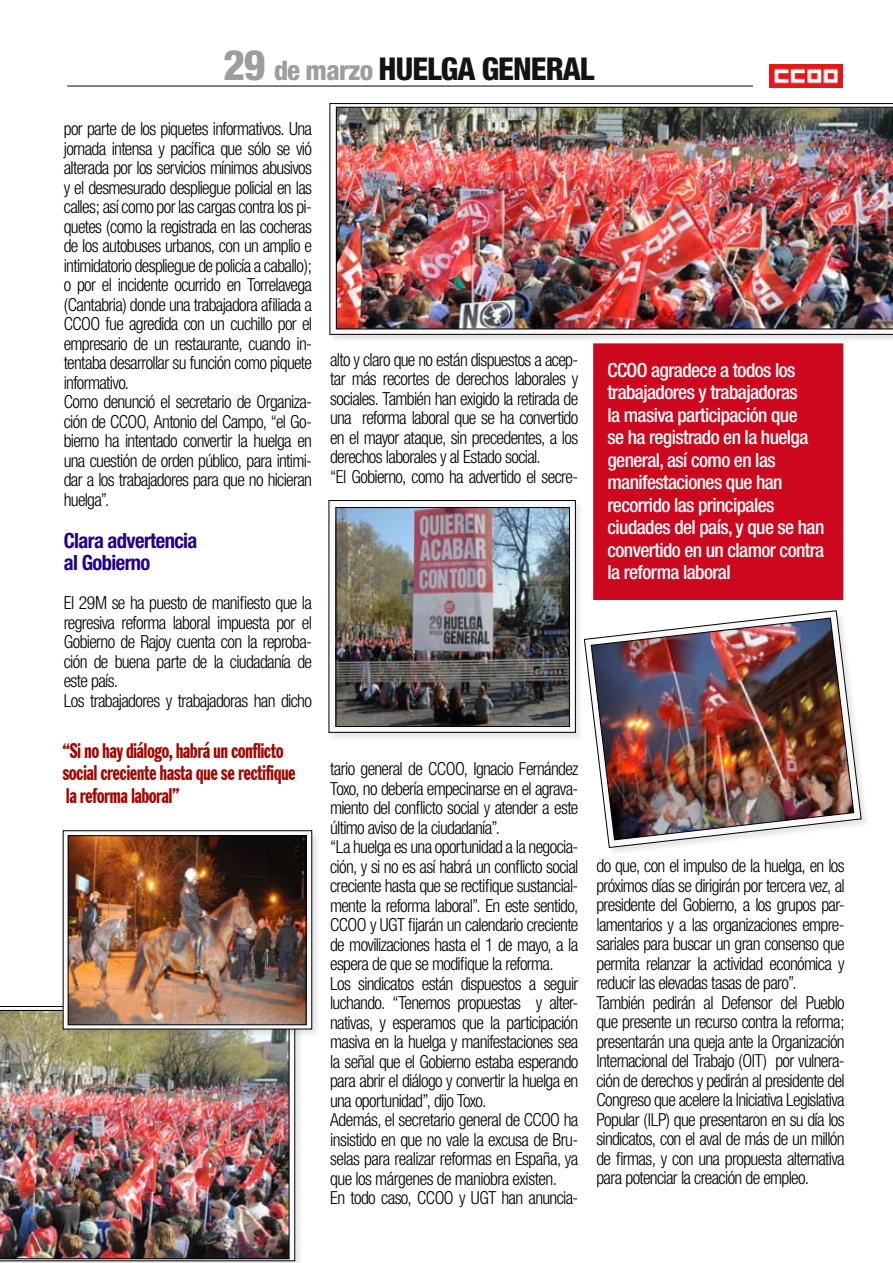
<style>
.page{position:relative;width:893px;height:1263px;background:#fff}
.page>*{position:absolute;margin:0;border:0;box-sizing:border-box;transform-origin:0 0}
.t1{font:800 condensed 31.5px "Helvetica Neue";letter-spacing:-.03em;color:#131314}
.t2{font:extra-condensed 21px/22.5px "Franklin Gothic BT";letter-spacing:-.03em;color:#a20600}
.t3{font:700 condensed 21px/22.5px "Helvetica Neue";letter-spacing:-.03em;color:#23008a}
.t4{font:500 condensed 19.5px/22.5px "Helvetica Neue";letter-spacing:-.03em;color:#fff}
.t5{font:300 condensed 18px/19.5px "Helvetica Neue";letter-spacing:-.04em;color:#000}
.s1{font-size:42px;color:#9c9d9f}
.s2{font-size:27px;color:#9c9d9f}
</style>
<div class="page">
<div style="left:0;top:1004px;width:305px;height:259px;background:#000;opacity:.1"></div>
<svg style="left:0;top:1006px;width:295px;height:255px"></svg>
<img style="left:0;top:1010px;width:289px;height:249px">
<div style="left:329px;top:103px;width:564px;height:241px;background:#000;opacity:.12"></div>
<svg style="left:330px;top:103px;width:563px;height:231px"></svg>
<img style="left:336px;top:107px;width:557px;height:222px">
<div style="left:328px;top:499px;width:257px;height:243px;background:#000;opacity:.1"></div>
<svg style="left:331px;top:502px;width:242px;height:228px"></svg>
<img style="left:338px;top:509px;width:229px;height:215px">
<div style="left:336px;top:507px;width:233px;height:219px;border:1px solid #000"></div>
<div style="left:594px;top:344px;width:249px;height:255px;background:#cc071e"></div>
<div style="left:593px;top:343px;width:250px;height:257px;border:2px solid #cc071e"></div>
<div style="left:584px;top:610px;width:286px;height:247px;background:#fff"></div>
<svg style="left:584px;top:611px;width:277px;height:237px"></svg>
<img style="left:591px;top:618px;width:263px;height:222px">
<img style="left:769px;top:65px;width:74px;height:22px">
<hr style="left:67px;top:86px;width:686px;height:1px;background:#000">
<div style="left:62px;top:830px;width:259px;height:209px;background:#000;opacity:.1"></div>
<svg style="left:65px;top:833px;width:245px;height:194px"></svg>
<img style="left:70px;top:838px;width:234px;height:185px">
<div style="left:68px;top:836px;width:238px;height:189px;border:1px solid #000"></div>
<h1 class="t1" style="left:223px;top:49px;width:373px"><span class="s1">29</span> <span class="s2">de marzo</span> HUELGA GENERAL</h1>
<p class="t5" style="left:64px;top:119px;width:250px">por parte de los piquetes informativos. Una jornada intensa y pacífica que sólo se vió alterada por los servicios mínimos abusivos y el desmesurado despliegue policial en las calles; así como por las cargas contra los pi&shy;quetes (como la registrada en las cocheras de los autobuses urbanos, con un amplio e intimidatorio despliegue de policía a caballo); o por el incidente ocurrido en Torrelavega (Cantabria) donde una trabajadora afiliada a CCOO fue agredida con un cuchillo por el empresario de un restaurante, cuando in&shy;tentaba desarrollar su función como piquete informativo.<br>Como denunció el secretario de Organiza&shy;ción de CCOO, Antonio del Campo, “el Go&shy;bierno ha intentado convertir la huelga en una cuestión de orden público, para intimi&shy;dar a los trabajadores para que no hicieran huelga”.</p>
<p class="t3" style="left:64px;top:529px;width:135px">Clara advertencia al Gobierno</p>
<p class="t5" style="left:64px;top:593px;width:250px">El 29M se ha puesto de manifiesto que la regresiva reforma laboral impuesta por el Gobierno de Rajoy cuenta con la reproba&shy;ción de buena parte de la ciudadanía de este país.<br>Los trabajadores y trabajadoras han dicho</p>
<p class="t5" style="left:330px;top:349px;width:250px">alto y claro que no están dispuestos a acep&shy;tar más recortes de derechos laborales y sociales. También han exigido la retirada de una reforma laboral que se ha convertido en el mayor ataque, sin precedentes, a los derechos laborales y al Estado social.<br>“El Gobierno, como ha advertido el secre-</p>
<p class="t4" style="left:607px;top:358px;width:218px">CCOO agradece a todos los trabajadores y trabajadoras<br>la masiva participación que<br>se ha registrado en la huelga general, así como en las manifestaciones que han recorrido las principales ciudades del país, y que se han convertido en un clamor contra la reforma laboral</p>
<p class="t2" style="left:62px;top:739px;width:235px">“Si no hay diálogo, habrá un conflicto social creciente hasta que se rectifique la reforma laboral”</p>
<p class="t5" style="left:330px;top:759px;width:250px">tario general de CCOO, Ignacio Fernández Toxo, no debería empecinarse en el agrava&shy;miento del conflicto social y atender a este último aviso de la ciudadanía”.<br>“La huelga es una oportunidad a la negocia&shy;ción, y si no es así habrá un conflicto social creciente hasta que se rectifique sustancial&shy;mente la reforma laboral”. En este sentido, CCOO y UGT fijarán un calendario creciente de movilizaciones hasta el 1 de mayo, a la espera de que se modifique la reforma.<br>Los sindicatos están dispuestos a seguir luchando. “Tenemos propuestas y alter&shy;nativas, y esperamos que la participación masiva en la huelga y manifestaciones sea la señal que el Gobierno estaba esperando para abrir el diálogo y convertir la huelga en una oportunidad”, dijo Toxo.<br>Además, el secretario general de CCOO ha insistido en que no vale la excusa de Bru&shy;selas para realizar reformas en España, ya que los márgenes de maniobra existen.<br>En todo caso, CCOO y UGT han anuncia-</p>
<p class="t5" style="left:596px;top:856px;width:250px">do que, con el impulso de la huelga, en los próximos días se dirigirán por tercera vez, al presidente del Gobierno, a los grupos par&shy;lamentarios y a las organizaciones empre&shy;sariales para buscar un gran consenso que permita relanzar la actividad económica y reducir las elevadas tasas de paro”.<br>También pedirán al Defensor del Pueblo que presente un recurso contra la reforma; presentarán una queja ante la Organización Internacional del Trabajo (OIT) por vulnera&shy;ción de derechos y pedirán al presidente del Congreso que acelere la Iniciativa Legislativa Popular (ILP) que presentaron en su día los sindicatos, con el aval de más de un millón de firmas, y con una propuesta alternativa para potenciar la creación de empleo.</p>
</div>
